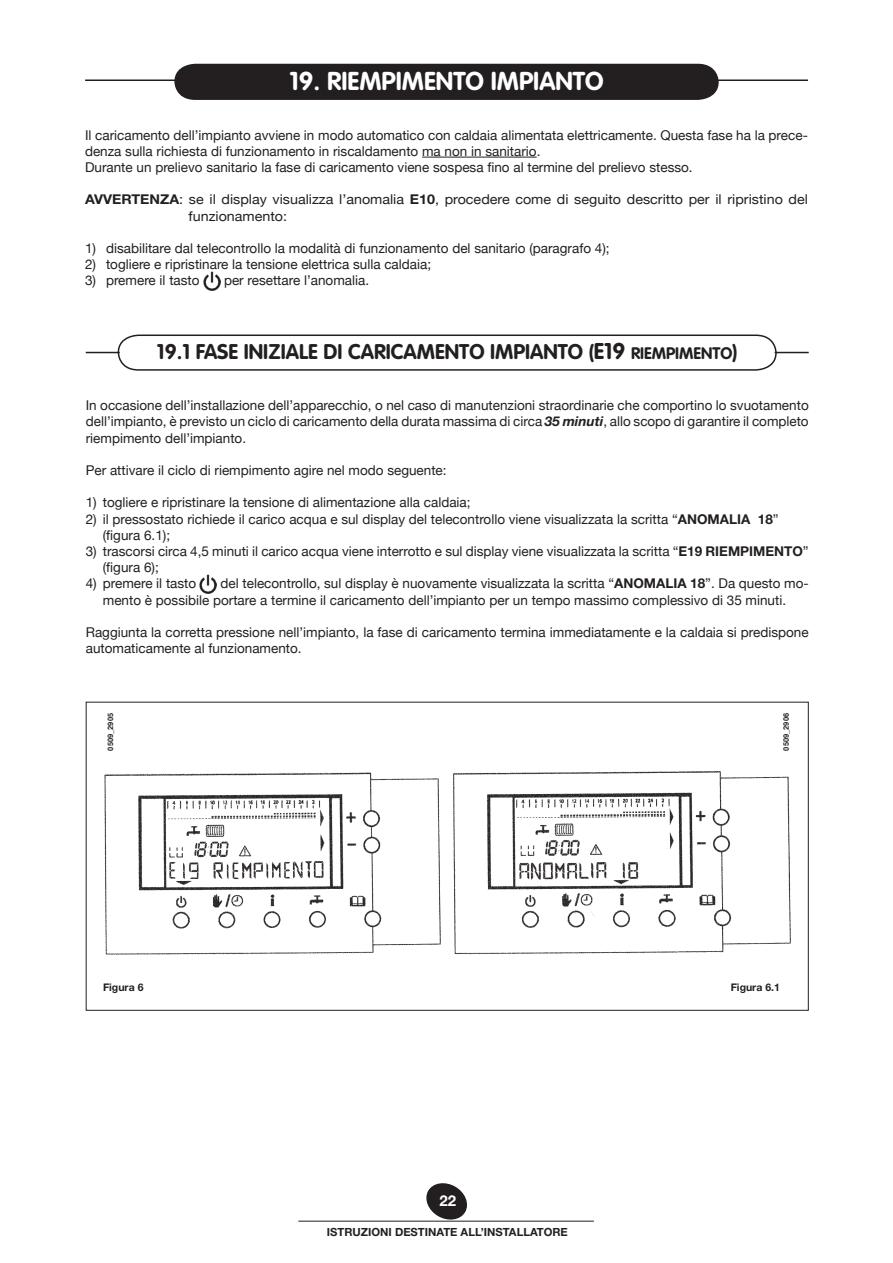
<style>
.page{position:relative;width:893px;height:1263px;background:#fff}
.page>*{position:absolute;margin:0;border:0;box-sizing:border-box;transform-origin:0 0}
.t1{font:700 25.5px "VAG Rounded";color:#fff}
.t2{font:700 21px "VAG Rounded";color:#231f20}
.t3{font:700 15px "Helvetica Neue";color:#fff}
.t4{font:13.5px/16.2px "Helvetica Neue";color:#231f20}
.t5{font:13.5px/16.2px "Helvetica Neue";color:#231f20;scale:1.06 1}
.t6{font:700 11.25px "Helvetica Neue";color:#231f20}
.t7{font:700 10.5px "Helvetica Neue";color:#231f20}
.t8{font:700 7.5px "Helvetica";color:#231f20}
.s1{font-weight:700}
.s2{font-size:22.5px}
.s3{font-size:16.5px}
.s4{font-weight:700;font-style:italic}
</style>
<div class="page">
<svg style="left:419px;top:1183px;width:56px;height:38px"></svg>
<hr style="left:298px;top:1221px;width:296px;height:1px;background:#231f20">
<div style="left:174px;top:63px;width:545px;height:36px;background:#231f20"></div>
<hr style="left:710px;top:79px;width:98px;height:2px;background:#231f20">
<hr style="left:85px;top:79px;width:99px;height:2px;background:#231f20">
<hr style="left:422px;top:157px;width:115px;height:1px;background:#231f20">
<img style="left:203px;top:272px;width:17px;height:19px">
<img style="left:200px;top:575px;width:17px;height:19px">
<svg style="left:117px;top:334px;width:660px;height:36px"></svg>
<hr style="left:775px;top:352px;width:34px;height:1px;background:#231f20">
<hr style="left:86px;top:352px;width:34px;height:1px;background:#231f20">
<img style="left:104px;top:772px;width:337px;height:183px">
<img style="left:453px;top:772px;width:338px;height:184px">
<h1 class="t1" style="left:290px;top:66px;width:316px">19. RIEMPIMENTO IMPIANTO</h1>
<p class="t4" style="left:85px;top:126px;width:724px">Il caricamento dell’impianto avviene in modo automatico con caldaia alimentata elettricamente. Questa fase ha la prece&shy;denza sulla richiesta di funzionamento in riscaldamento ma non in sanitario.<br>Durante un prelievo sanitario la fase di caricamento viene sospesa fino al termine del prelievo stesso.</p>
<p class="t5" style="left:189px;top:191px;width:586px;text-indent:-104px"><span class="s1">AVVERTENZA</span>: se il display visualizza l’anomalia <span class="s1">E10</span>, procedere come di seguito descritto per il ripristino del funzionamento:</p>
<p class="t4" style="left:85px;top:240px;width:526px">1) disabilitare dal telecontrollo la modalità di funzionamento del sanitario (paragrafo 4);</p>
<p class="t4" style="left:85px;top:256px;width:348px">2) togliere e ripristinare la tensione elettrica sulla caldaia;</p>
<p class="t4" style="left:85px;top:272px;width:116px">3) premere il tasto</p>
<p class="t4" style="left:224px;top:272px;width:147px">per resettare l’anomalia.</p>
<h2 class="t2" style="left:157px;top:339px;width:582px">19.1 FASE INIZIALE DI CARICAMENTO IMPIANTO (<span class="s2">E19</span> <span class="s3">RIEMPIMENTO</span>)</h2>
<p class="t4" style="left:86px;top:397px;width:724px;text-align:justify">In occasione dell’installazione dell’apparecchio, o nel caso di manutenzioni straordinarie che comportino lo svuotamento dell’impianto, è previsto un ciclo di caricamento della durata massima di circa <span class="s4">35 minuti</span>, allo scopo di garantire il completo riempimento dell’impianto.</p>
<p class="t4" style="left:86px;top:462px;width:362px">Per attivare il ciclo di riempimento agire nel modo seguente:</p>
<p class="t4" style="left:86px;top:494px;width:386px">1) togliere e ripristinare la tensione di alimentazione alla caldaia;</p>
<p class="t4" style="left:103px;top:510px;width:677px;text-indent:-17px">2) il pressostato richiede il carico acqua e sul display del telecontrollo viene visualizzata la scritta “<span class="s1">ANOMALIA 18</span>” (figura 6.1);</p>
<p class="t4" style="left:103px;top:543px;width:707px;text-indent:-17px">3) trascorsi circa 4,5 minuti il carico acqua viene interrotto e sul display viene visualizzata la scritta “<span class="s1">E19 RIEMPIMENTO</span>” (figura 6);</p>
<p class="t4" style="left:86px;top:575px;width:112px">4) premere il tasto</p>
<p class="t4" style="left:103px;top:575px;width:707px;text-indent:118px">del telecontrollo, sul display è nuovamente visualizzata la scritta “<span class="s1">ANOMALIA 18</span>”. Da questo mo&shy;mento è possibile portare a termine il caricamento dell’impianto per un tempo massimo complessivo di 35 minuti.</p>
<p class="t4" style="left:86px;top:624px;width:724px">Raggiunta la corretta pressione nell’impianto, la fase di caricamento termina immediatamente e la caldaia si predispone automaticamente al funzionamento.</p>
<p class="t8" style="left:105px;top:751px;width:39px;rotate:-90deg">0509_2905</p>
<p class="t8" style="left:781px;top:751px;width:39px;rotate:-90deg">0509_2906</p>
<p class="t7" style="left:103px;top:980px;width:42px">Figura 6</p>
<p class="t3" style="left:439px;top:1192px;width:18px">22</p>
<p class="t6" style="left:327px;top:1225px;width:243px">ISTRUZIONI DESTINATE ALL’INSTALLATORE</p>
<p class="t7" style="left:731px;top:980px;width:51px">Figura 6.1</p>
</div>
